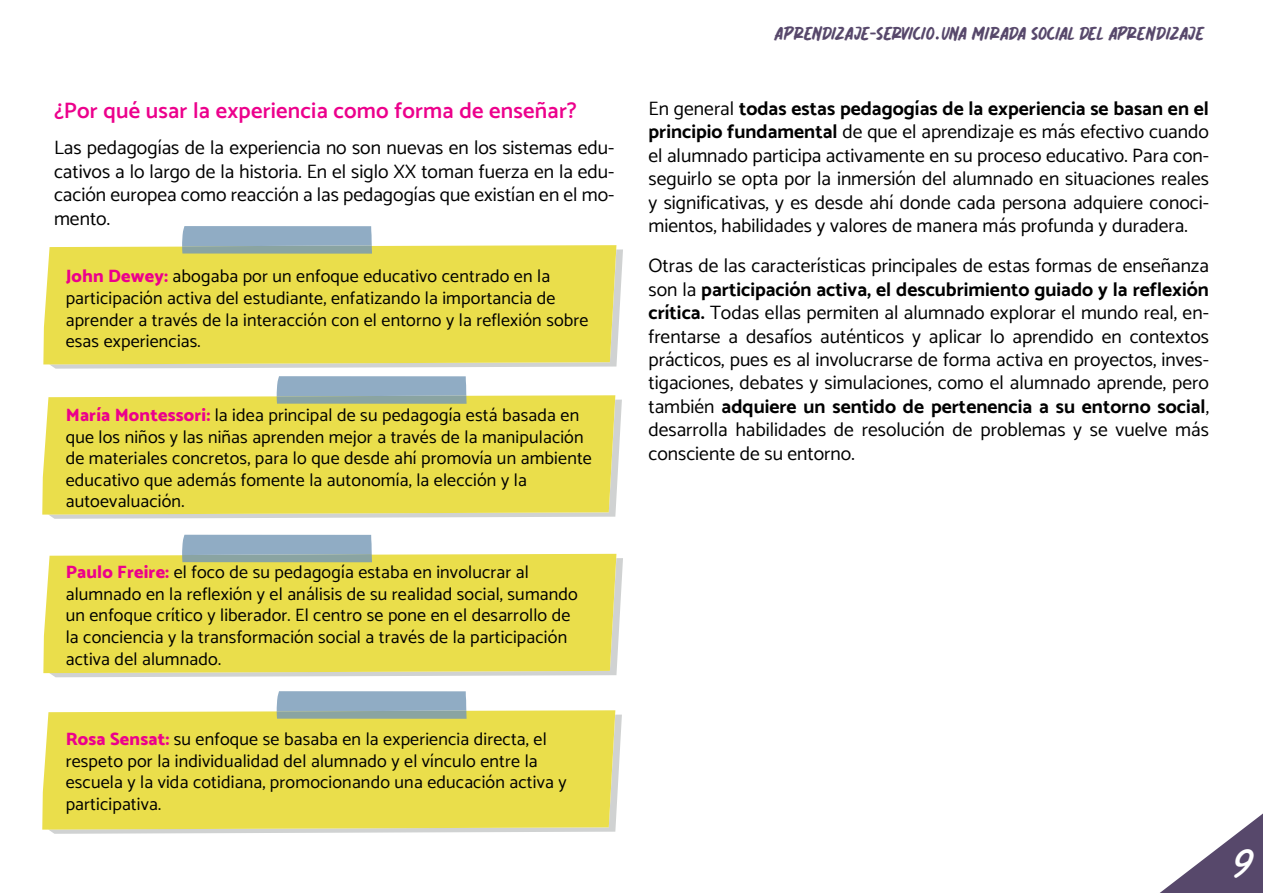
<style>
.page{position:relative;width:1263px;height:893px;background:#fff}
.page>*{position:absolute;margin:0;border:0;box-sizing:border-box;transform-origin:0 0}
.t1{font:45px "Damion";color:#fff}
.t2{font:600 22.5px "Catamaran";letter-spacing:.01em;color:#ec008c}
.t3{font:19.5px/23.4px "Catamaran";color:#000;text-align:justify}
.t4{font:18px/21.6px "Catamaran";letter-spacing:.01em;color:#000}
.t5{font:12px "Chalk Brush Personal Use";letter-spacing:-.04em;color:#57486b}
.s1{font-weight:800;color:#ec008c}
.s2{font-family:"Damion"}
.s3{font-weight:700}
</style>
<div class="page">
<svg style="left:49px;top:249px;width:574px;height:120px;fill:#d0d2d2"></svg>
<div style="left:43px;top:245px;width:573px;height:119px;background:#eade4b"></div>
<svg style="left:182px;top:226px;width:190px;height:28px;background:#91abb9"></svg>
<svg style="left:49px;top:558px;width:574px;height:119px;fill:#d0d2d2"></svg>
<div style="left:43px;top:554px;width:573px;height:119px;background:#eade4b"></div>
<svg style="left:182px;top:535px;width:190px;height:27px;background:#8faabb"></svg>
<svg style="left:49px;top:715px;width:573px;height:119px;fill:#d0d2d2"></svg>
<div style="left:42px;top:710px;width:573px;height:120px;background:#eade4b"></div>
<svg style="left:277px;top:691px;width:190px;height:28px;background:#91abba"></svg>
<svg style="left:49px;top:400px;width:573px;height:119px;fill:#d0d2d2"></svg>
<div style="left:42px;top:395px;width:573px;height:120px;background:#eade4b"></div>
<svg style="left:277px;top:376px;width:190px;height:28px;background:#91abba"></svg>
<svg style="left:1160px;top:813px;width:103px;height:80px"></svg>
<p class="t2" style="left:54px;top:94px;width:524px">¿Por qué usar la experiencia como forma de enseñar?</p>
<p class="t3" style="left:54px;top:136px;width:562px">Las pedagogías de la experiencia no son nuevas en los sistemas edu&shy;cativos a lo largo de la historia. En el siglo XX toman fuerza en la edu&shy;cación europea como reacción a las pedagogías que existían en el mo&shy;mento.</p>
<p class="t4" style="left:66px;top:265px;width:524px"><span class="s1">John Dewey:</span> abogaba por un enfoque educativo centrado en la participación activa del estudiante, enfatizando la importancia de aprender a través de la interacción con el entorno y la reflexión sobre esas experiencias.</p>
<p class="t4" style="left:66px;top:404px;width:528px"><span class="s1">María Montessori:</span> la idea principal de su pedagogía está basada en que los niños y las niñas aprenden mejor a través de la manipulación de materiales concretos, para lo que desde ahí promovía un ambiente educativo que además fomente la autonomía, la elección y la autoevaluación.</p>
<p class="t4" style="left:66px;top:561px;width:514px"><span class="s1">Paulo Freire:</span> el foco de su pedagogía estaba en involucrar al alumnado en la reflexión y el análisis de su realidad social, sumando un enfoque crítico y liberador. El centro se pone en el desarrollo de la conciencia y la transformación social a través de la participación activa del alumnado.</p>
<p class="t4" style="left:66px;top:728px;width:502px"><span class="s1">Rosa Sensat:</span> su enfoque se basaba en la experiencia directa, el respeto por la individualidad del alumnado y el vínculo entre la escuela y la vida cotidiana, promocionando una educación activa y participativa.</p>
<p class="t5" style="left:774px;top:27px;width:432px">APRENDIZAJE-SERVICIO<span class="s2">.</span> UNA MIRADA SOCIAL DEL APRENDIZAJE</p>
<p class="t3" style="left:648px;top:96px;width:562px">En general <span class="s3">todas estas pedagogías de la experiencia se basan en el principio fundamental</span> de que el aprendizaje es más efectivo cuando el alumnado participa activamente en su proceso educativo. Para con&shy;seguirlo se opta por la inmersión del alumnado en situaciones reales y significativas, y es desde ahí donde cada persona adquiere conoci&shy;mientos, habilidades y valores de manera más profunda y duradera.</p>
<p class="t3" style="left:648px;top:254px;width:562px">Otras de las características principales de estas formas de enseñanza son la <span class="s3">participación activa, el descubrimiento guiado y la reflexión crítica.</span> Todas ellas permiten al alumnado explorar el mundo real, en&shy;frentarse a desafíos auténticos y aplicar lo aprendido en contextos prácticos, pues es al involucrarse de forma activa en proyectos, inves&shy;tigaciones, debates y simulaciones, como el alumnado aprende, pero también <span class="s3">adquiere un sentido de pertenencia a su entorno social</span>, desarrolla habilidades de resolución de problemas y se vuelve más consciente de su entorno.</p>
<h1 class="t1" style="left:1230px;top:823px;width:24px">9</h1>
</div>
